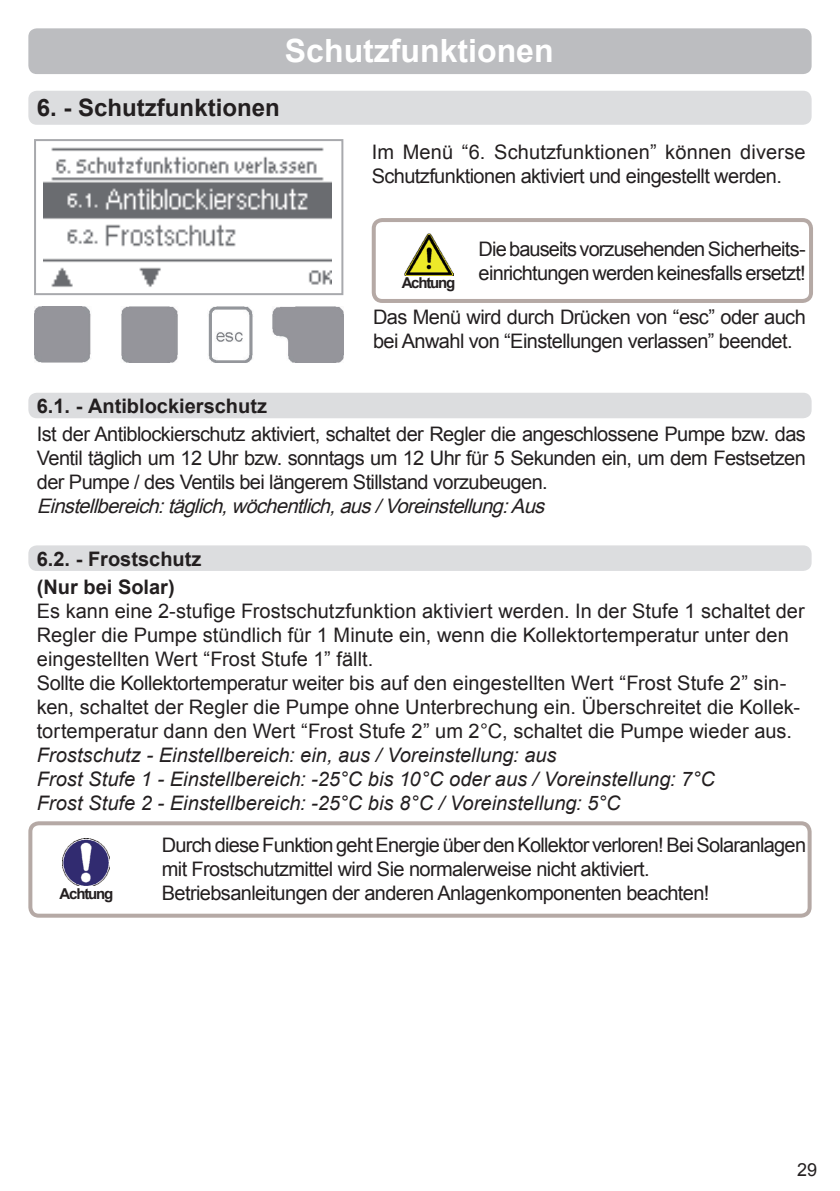
<style>
.page{position:relative;width:840px;height:1191px;background:#fff}
.page>*{position:absolute;margin:0;border:0;box-sizing:border-box;transform-origin:0 0}
.t1{font:700 32px "Arial";color:#fff}
.t2{font:700 24px "Arial";color:#231f20}
.t3{font:20px/24px "Arial";letter-spacing:-.03em;color:#231f20}
.t4{font:20px/24px "Arial";color:#231f20}
.t5{font:italic 20px/24px "Arial";color:#231f20}
.t6{font:italic 20px "Arial";color:#231f20}
.t7{font:700 20px/27.8px "Arial";color:#231f20}
.t8{font:18px "Arial";color:#231f20}
.t9{font:700 15px "Arial";letter-spacing:-.08em;color:#231f20}
</style>
<div class="page">
<div style="left:28px;top:91px;width:783px;height:34px;background:#dcdddf;border-radius:9px"></div>
<img style="left:34px;top:306px;width:309px;height:57px">
<div style="left:34px;top:139px;width:309px;height:156px;border:2px solid #a8a9ad"></div>
<img style="left:404px;top:233px;width:49px;height:42px">
<div style="left:28px;top:393px;width:783px;height:25px;background:#dcdddf;border-radius:9px"></div>
<img style="left:43px;top:147px;width:288px;height:140px">
<div style="left:28px;top:28px;width:783px;height:46px;background:#bcbdc0;border-radius:9px"></div>
<div style="left:371px;top:218px;width:441px;height:85px;border:4px solid #b5a9a5;border-radius:9px"></div>
<div style="left:28px;top:545px;width:783px;height:26px;background:#dcdddf;border-radius:9px"></div>
<img style="left:62px;top:838px;width:48px;height:48px">
<div style="left:28px;top:821px;width:783px;height:96px;border:4px solid #b5a9a5;border-radius:9px"></div>
<h1 class="t1" style="left:285px;top:30px;width:270px">Schutzfunktionen</h1>
<p class="t2" style="left:37px;top:92px;width:244px">6. - Schutzfunktionen</p>
<p class="t3" style="left:371px;top:140px;width:435px">Im Menü “6. Schutzfunktionen” können diverse<br>Schutzfunktionen aktiviert und eingestellt werden.</p>
<p class="t3" style="left:478px;top:237px;width:328px">Die bauseits vorzusehenden Sicherheits&shy;einrichtungen werden keinesfalls ersetzt!</p>
<p class="t9" style="left:401px;top:272px;width:55px">Achtung</p>
<p class="t3" style="left:373px;top:305px;width:434px">Das Menü wird durch Drücken von “esc” oder auch bei Anwahl von “Einstellungen verlassen” beendet.</p>
<p class="t7" style="left:37px;top:393px;width:232px">6.1. - Antiblockierschutz</p>
<p class="t3" style="left:37px;top:422px;width:770px;text-align:justify">Ist der Antiblockierschutz aktiviert, schaltet der Regler die angeschlossene Pumpe bzw. das Ventil täglich um 12 Uhr bzw. sonntags um 12 Uhr für 5 Sekunden ein, um dem Festsetzen der Pumpe / des Ventils bei längerem Stillstand vorzubeugen.</p>
<p class="t6" style="left:37px;top:493px;width:515px">Einstellbereich:täglich,wöchentlich,aus/Voreinstellung:Aus</p>
<p class="t7" style="left:37px;top:546px;width:166px">6.2. - Frostschutz (Nur bei Solar)</p>
<p class="t4" style="left:37px;top:599px;width:769px">Es kann eine 2-stufige Frostschutzfunktion aktiviert werden. In der Stufe 1 schaltet der Regler die Pumpe stündlich für 1 Minute ein, wenn die Kollektortemperatur unter den eingestellten Wert “Frost Stufe 1” fällt.<br>Sollte die Kollektortemperatur weiter bis auf den eingestellten Wert “Frost Stufe 2” sin&shy;ken, schaltet der Regler die Pumpe ohne Unterbrechung ein. Überschreitet die Kollek&shy;tortemperatur dann den Wert “Frost Stufe 2” um 2°C, schaltet die Pumpe wieder aus.</p>
<p class="t5" style="left:37px;top:743px;width:679px">Frostschutz - Einstellbereich: ein, aus / Voreinstellung: aus<br>Frost Stufe 1 - Einstellbereich: -25°C bis 10°C oder aus / Voreinstellung: 7°C<br>Frost Stufe 2 - Einstellbereich: -25°C bis 8°C / Voreinstellung: 5°C</p>
<p class="t9" style="left:60px;top:884px;width:55px">Achtung</p>
<p class="t3" style="left:162px;top:833px;width:645px">Durch diese Funktion geht Energie über den Kollektor verloren! Bei Solaranlagen mit Frostschutzmittel wird Sie normalerweise nicht aktiviert.<br>Betriebsanleitungen der anderen Anlagenkomponenten beachten!</p>
<p class="t8" style="left:796px;top:1157px;width:22px">29</p>
</div>
